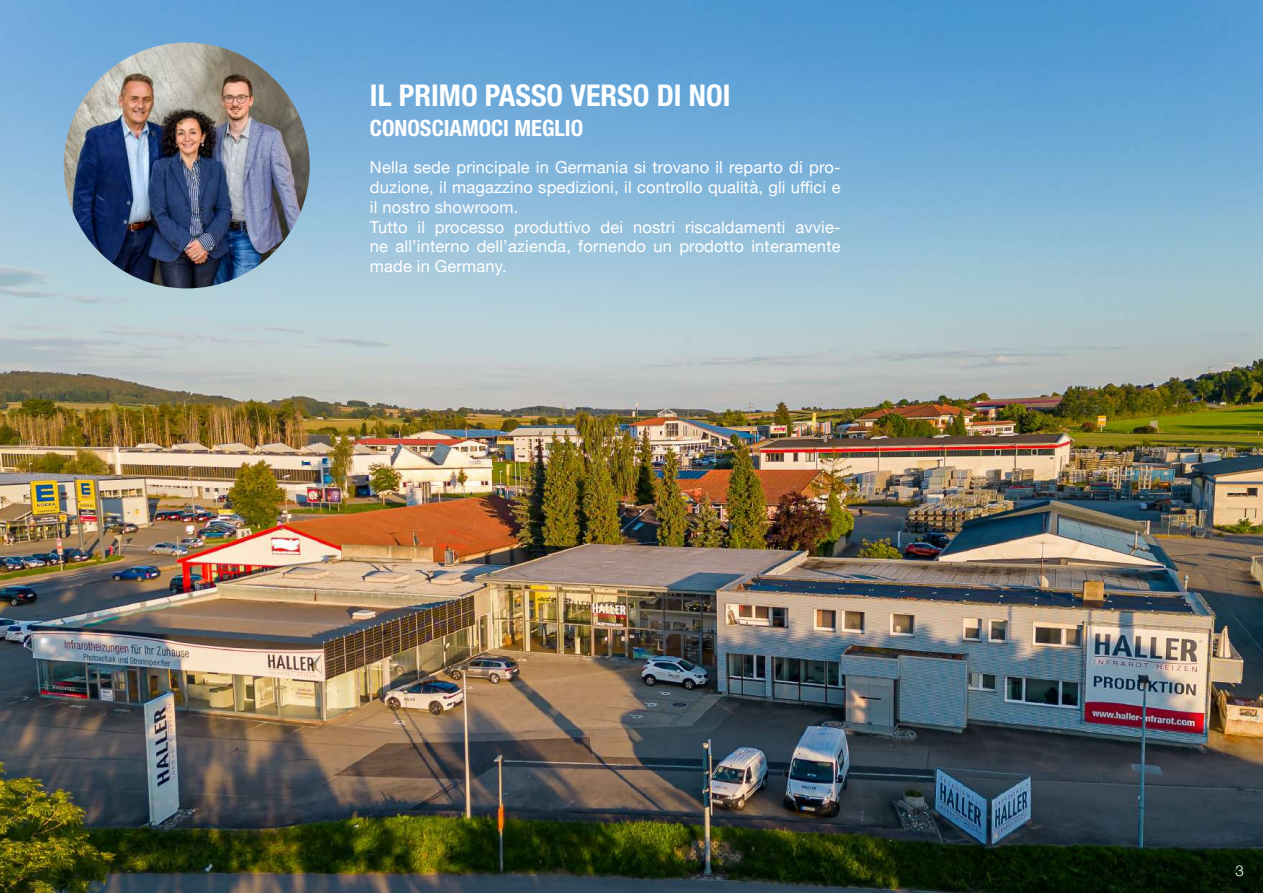
<style>
.page{position:relative;width:1263px;height:893px;background:#fff}
.page>*{position:absolute;margin:0;border:0;box-sizing:border-box;transform-origin:0 0}
.t1{font:700 condensed 30px "Helvetica Neue LT Std";color:#fff}
.t2{font:700 condensed 22.5px "Helvetica Neue LT Std";color:#fff}
.t3{font:16.5px/19.8px "Helvetica Neue";letter-spacing:.01em;color:#fff}
.t4{font:300 15px "Helvetica Neue";color:#fff}
</style>
<div class="page">
<img style="left:0;top:0;width:1263px;height:893px">
<img style="left:64px;top:43px;width:246px;height:245px;border-radius:123px">
<h1 class="t1" style="left:370px;top:78px;width:362px">IL PRIMO PASSO VERSO DI NOI</h1>
<h2 class="t2" style="left:370px;top:115px;width:215px">CONOSCIAMOCI MEGLIO</h2>
<p class="t3" style="left:370px;top:158px;width:472px">Nella sede principale in Germania si trovano il reparto di pro&shy;duzione, il magazzino spedizioni, il controllo qualità, gli uffici e il nostro showroom.<br>Tutto il processo produttivo dei nostri riscaldamenti avvie&shy;ne all’interno dell’azienda, fornendo un prodotto interamente made in Germany.</p>
<p class="t4" style="left:1235px;top:858px;width:10px">3</p>
</div>
